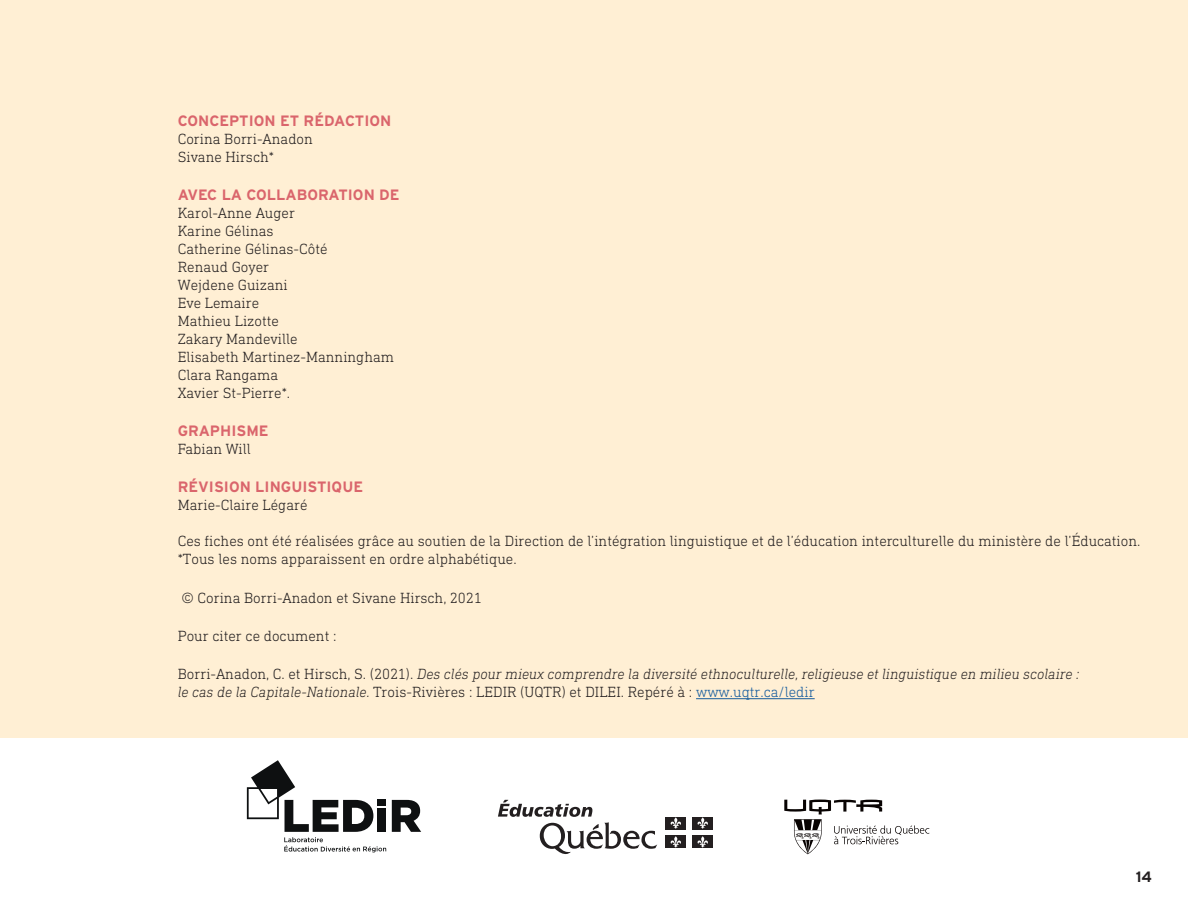
<style>
.page{position:relative;width:1188px;height:918px;background:#fff}
.page>*{position:absolute;margin:0;border:0;box-sizing:border-box;transform-origin:0 0}
.t1{font:300 15px/18px "DIN Next Slab Pro";color:#231f20}
.t2{font:italic 300 15px/18px "DIN Next Slab Pro";color:#231f20}
.t3{font:700 15px/18px "Interstate";color:#da656c}
.t4{font:700 15px "Interstate";color:#231f20}
.s1{font-family:"DIN Next Slab Pro";font-weight:300;color:#231f20}
.s2{font-style:normal}
.s3{font-style:normal;color:#175d9e}
</style>
<div class="page">
<div style="left:0;top:0;width:1188px;height:738px;background:#ffefd4"></div>
<hr style="left:696px;top:698px;width:119px;height:1px;background:#175d9e">
<svg style="left:392px;top:800px;width:29px;height:32px"></svg>
<svg style="left:247px;top:760px;width:139px;height:92px"></svg>
<svg style="left:784px;top:800px;width:145px;height:54px"></svg>
<svg style="left:498px;top:800px;width:159px;height:54px"></svg>
<div style="left:665px;top:817px;width:21px;height:12px;background:#231f20"></div>
<svg style="left:670px;top:817px;width:11px;height:12px"></svg>
<div style="left:692px;top:817px;width:21px;height:12px;background:#231f20"></div>
<svg style="left:697px;top:817px;width:11px;height:12px"></svg>
<div style="left:665px;top:835px;width:21px;height:13px;background:#231f20"></div>
<svg style="left:670px;top:836px;width:11px;height:12px"></svg>
<div style="left:692px;top:835px;width:21px;height:13px;background:#231f20"></div>
<svg style="left:697px;top:836px;width:11px;height:12px"></svg>
<p class="t3" style="left:178px;top:111px;width:215px">CONCEPTION ET RÉDACTION</p>
<p class="t1" style="left:178px;top:129px;width:137px">Corina Borri-Anadon<br>Sivane Hirsch*</p>
<p class="t3" style="left:178px;top:186px;width:223px">AVEC LA COLLABORATION DE</p>
<p class="t1" style="left:178px;top:204px;width:218px">Karol-Anne Auger<br>Karine Gélinas<br>Catherine Gélinas-Côté<br>Renaud Goyer<br>Wejdene Guizani<br>Eve Lemaire<br>Mathieu Lizotte<br>Zakary Mandeville<br>Elisabeth Martinez-Manningham<br>Clara Rangama<br>Xavier St-Pierre*.</p>
<p class="t3" style="left:178px;top:422px;width:92px">GRAPHISME</p>
<p class="t1" style="left:178px;top:440px;width:75px">Fabian Will</p>
<p class="t3" style="left:178px;top:478px;width:187px">RÉVISION LINGUISTIQUE<br><span class="s1">Marie-Claire Légaré</span></p>
<p class="t1" style="left:178px;top:532px;width:964px">Ces fiches ont été réalisées grâce au soutien de la Direction de l’intégration linguistique et de l’éducation interculturelle du ministère de l’Éducation.</p>
<p class="t1" style="left:178px;top:550px;width:340px">*Tous les noms apparaissent en ordre alphabétique.</p>
<p class="t1" style="left:181px;top:588px;width:302px">© Corina Borri-Anadon et Sivane Hirsch, 2021</p>
<p class="t1" style="left:178px;top:627px;width:160px">Pour citer ce document :</p>
<p class="t2" style="left:178px;top:665px;width:903px"><span class="s2">Borri-Anadon, C. et Hirsch, S. (2021).</span> Des clés pour mieux comprendre la diversité ethnoculturelle, religieuse et linguistique en milieu scolaire : le cas de la Capitale-Nationale. <span class="s2">Trois-Rivières : LEDIR (UQTR) et DILEI. Repéré à :</span> <span class="s3">www.uqtr.ca/ledir</span></p>
<p class="t4" style="left:1136px;top:869px;width:18px">14</p>
</div>
